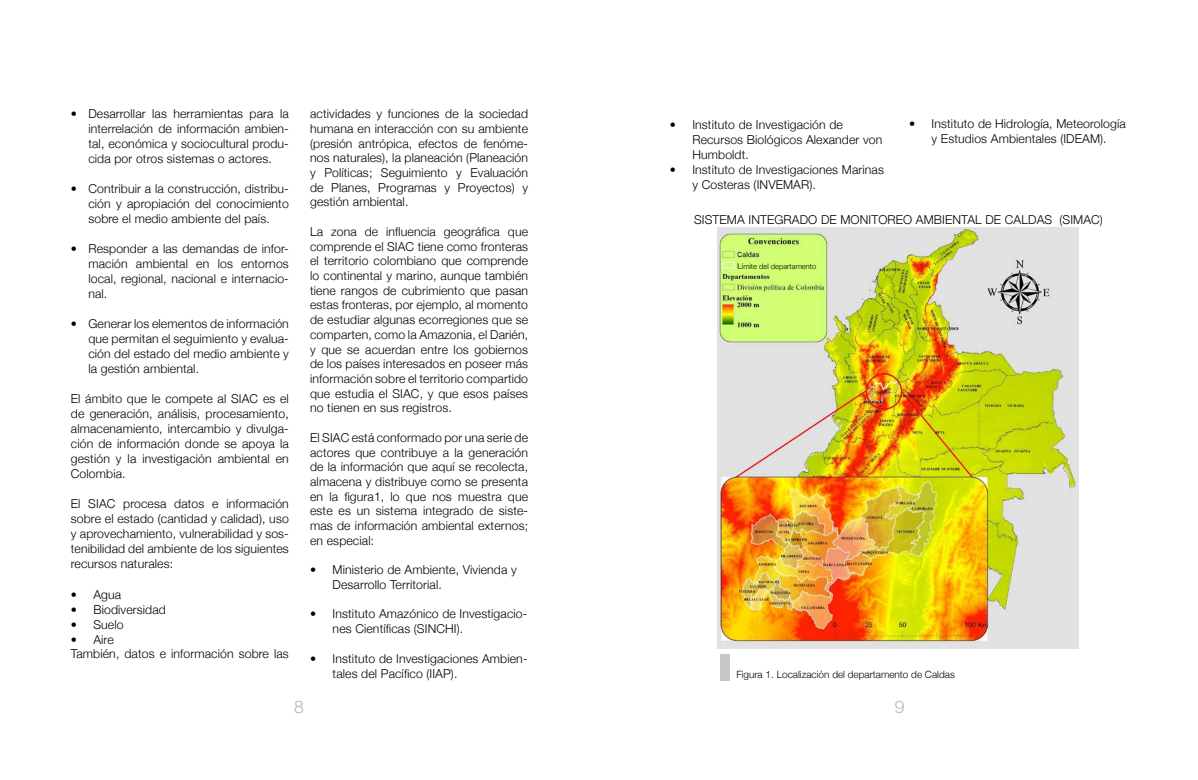
<style>
.page{position:relative;width:1198px;height:780px;background:#fff}
.page>*{position:absolute;margin:0;border:0;box-sizing:border-box;transform-origin:0 0}
.t1{font:300 17.5px "Helvetica Neue";color:#b1b3b4}
.t2{font:300 12.25px/14.8px "Helvetica Neue";letter-spacing:.01em;color:#000;text-align:justify}
.t3{font:300 10px "Helvetica Neue";color:#000}
.t4{font:300 7.5px "Helvetica Neue";color:#000}
</style>
<div class="page">
<img style="left:718px;top:227px;width:360px;height:421px">
<div style="left:720px;top:654px;width:10px;height:26px;background:#c6c7c9"></div>
<div style="left:738px;top:261px;width:85px;height:11px;background:#d0ff73"></div>
<p class="t2" style="left:88px;top:106px;width:202px;text-indent:-17px">• Desarrollar las herramientas para la interrelación de información ambien&shy;tal, económica y sociocultural produ&shy;cida por otros sistemas o actores.</p>
<p class="t2" style="left:88px;top:181px;width:202px;text-indent:-18px">• Contribuir a la construcción, distribu&shy;ción y apropiación del conocimiento sobre el medio ambiente del país.</p>
<p class="t2" style="left:88px;top:241px;width:202px;text-indent:-18px">• Responder a las demandas de infor&shy;mación ambiental en los entornos local, regional, nacional e internacio&shy;nal.</p>
<p class="t2" style="left:88px;top:316px;width:202px;text-indent:-18px">• Generar los elementos de información que permitan el seguimiento y evalua&shy;ción del estado del medio ambiente y la gestión ambiental.</p>
<p class="t2" style="left:71px;top:391px;width:219px">El ámbito que le compete al SIAC es el de generación, análisis, procesamiento, almacenamiento, intercambio y divulga&shy;ción de información donde se apoya la gestión y la investigación ambiental en Colombia.</p>
<p class="t2" style="left:71px;top:496px;width:219px">El SIAC procesa datos e información sobre el estado (cantidad y calidad), uso y aprovechamiento, vulnerabilidad y sos&shy;tenibilidad del ambiente de los siguientes recursos naturales:</p>
<p class="t2" style="left:71px;top:586px;width:52px">• Agua</p>
<p class="t2" style="left:71px;top:601px;width:96px">• Biodiversidad</p>
<p class="t2" style="left:71px;top:616px;width:54px">• Suelo</p>
<p class="t2" style="left:71px;top:631px;width:219px">• Aire<br>También, datos e información sobre las</p>
<p class="t2" style="left:310px;top:106px;width:219px">actividades y funciones de la sociedad humana en interacción con su ambiente (presión antrópica, efectos de fenóme&shy;nos naturales), la planeación (Planeación y Políticas; Seguimiento y Evaluación de Planes, Programas y Proyectos) y gestión ambiental.</p>
<p class="t2" style="left:310px;top:223px;width:219px">La zona de influencia geográfica que comprende el SIAC tiene como fronteras el territorio colombiano que comprende lo continental y marino, aunque también tiene rangos de cubrimiento que pasan estas fronteras, por ejemplo, al momento de estudiar algunas ecorregiones que se comparten, como la Amazonia, el Darién, y que se acuerdan entre los gobiernos de los países interesados en poseer más información sobre el territorio compartido que estudia el SIAC, y que esos países no tienen en sus registros.</p>
<p class="t2" style="left:310px;top:429px;width:219px">El SIAC está conformado por una serie de actores que contribuye a la generación de la información que aquí se recolecta, almacena y distribuye como se presenta en la figura1, lo que nos muestra que este es un sistema integrado de siste&shy;mas de información ambiental externos; en especial:</p>
<p class="t2" style="left:333px;top:561px;width:186px;text-indent:-23px">• Ministerio de Ambiente, Vivienda y<br>Desarrollo Territorial.</p>
<p class="t2" style="left:333px;top:605px;width:196px;text-indent:-22px">• Instituto Amazónico de Investigacio&shy;nes Científicas (SINCHI).</p>
<p class="t2" style="left:333px;top:650px;width:196px;text-indent:-23px">• Instituto de Investigaciones Ambien&shy;tales del Pacífico (IIAP).</p>
<p class="t2" style="left:692px;top:117px;width:191px;text-align:left;text-indent:-23px">• Instituto de Investigación de<br>Recursos Biológicos Alexander von<br>Humboldt.</p>
<p class="t2" style="left:692px;top:162px;width:193px;text-indent:-23px">• Instituto de Investigaciones Marinas y Costeras (INVEMAR).</p>
<p class="t2" style="left:909px;top:116px;width:218px;text-align:center">• Instituto de Hidrología, Meteorología y Estudios Ambientales (IDEAM).</p>
<p class="t2" style="left:694px;top:211px;width:410px">SISTEMA INTEGRADO DE MONITOREO AMBIENTAL DE CALDAS (SIMAC)</p>
<p class="t4" style="left:738px;top:260px;width:80px">Límite del departamento</p>
<p class="t3" style="left:736px;top:666px;width:220px">Figura 1. Localización del departamento de Caldas</p>
<h1 class="t1" style="left:294px;top:692px;width:11px">8</h1>
<h1 class="t1" style="left:895px;top:692px;width:11px">9</h1>
</div>
